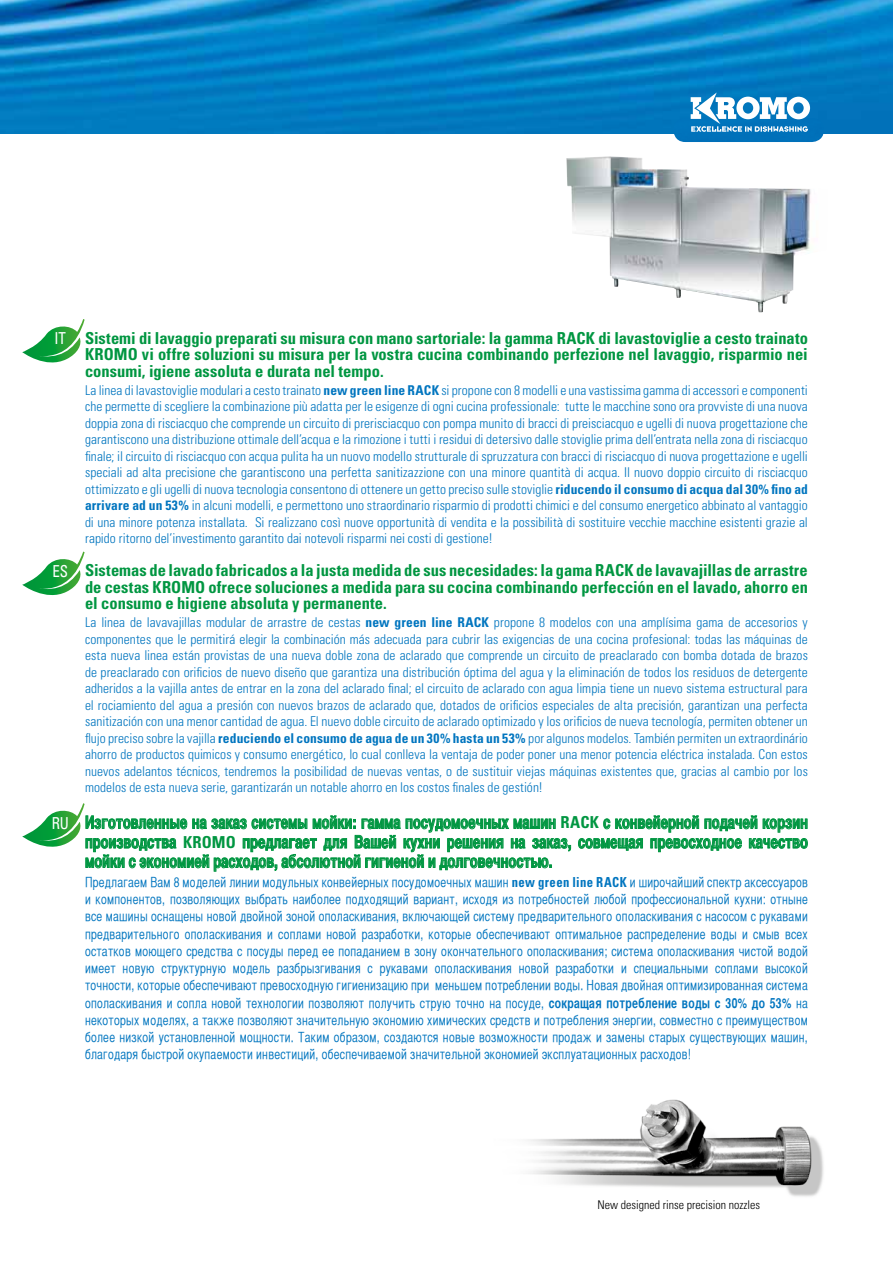
<style>
.page{position:relative;width:893px;height:1263px;background:#fff}
.page>*{position:absolute;margin:0;border:0;box-sizing:border-box;transform-origin:0 0}
.t1{font:17.25px/19.5px "Helvetica CY Bold";letter-spacing:.005em;color:#009641;text-align:justify;scale:.9 1}
.t2{font:700 condensed 16.5px/16.5px "Univers";color:#009641;text-align:justify}
.t3{font:condensed 16.5px "Univers";color:#fff;scale:.9 1}
.t4{font:13.8px/17.2px "Helvetica CY Plain";letter-spacing:.02em;color:#0075bf;text-align:justify;scale:.92 1}
.t5{font:300 condensed 13.5px/16.5px "Univers";letter-spacing:.005em;color:#0075bf;text-align:justify}
.t6{font:300 condensed 12px "Univers";color:#000}
.s1{font-weight:700}
.s2{font-family:"Univers";font-weight:700;font-stretch:condensed;font-size:16.5px}
.s3{font-family:"Univers";font-weight:700;font-stretch:condensed}
.s4{font-family:"Helvetica CY Bold"}
</style>
<div class="page">
<img style="left:528px;top:1099px;width:296px;height:98px">
<svg style="left:603px;top:816px;width:96px;height:16px"></svg>
<svg style="left:705px;top:816px;width:52px;height:15px"></svg>
<svg style="left:763px;top:819px;width:44px;height:13px"></svg>
<svg style="left:578px;top:838px;width:65px;height:12px"></svg>
<svg style="left:651px;top:838px;width:91px;height:14px"></svg>
<svg style="left:749px;top:838px;width:59px;height:10px"></svg>
<svg style="left:22px;top:551px;width:63px;height:45px"></svg>
<svg style="left:22px;top:319px;width:63px;height:44px"></svg>
<svg style="left:22px;top:803px;width:549px;height:68px"></svg>
<img style="left:566px;top:158px;width:245px;height:154px">
<img style="left:0;top:0;width:893px;height:134px">
<div style="left:673px;top:118px;width:151px;height:24px;background:#0071ba"></div>
<svg style="left:691px;top:92px;width:119px;height:40px"></svg>
<p class="t3" style="left:54px;top:328px;width:14px">IT</p>
<p class="t3" style="left:53px;top:561px;width:19px">ES</p>
<p class="t3" style="left:52px;top:812px;width:20px">RU</p>
<p class="t2" style="left:85px;top:329px;width:724px">Sistemi di lavaggio preparati su misura con mano sartoriale: la gamma RACK di lavastoviglie a cesto trainato KROMO vi offre soluzioni su misura per la vostra cucina combinando perfezione nel lavaggio, risparmio nei consumi, igiene assoluta e durata nel tempo.</p>
<p class="t5" style="left:85px;top:382px;width:724px">La linea di lavastoviglie modulari a cesto trainato <span class="s1">new green line RACK</span> si propone con 8 modelli e una vastissima gamma di accessori e componenti che permette di scegliere la combinazione più adatta per le esigenze di ogni cucina professionale: tutte le macchine sono ora provviste di una nuova doppia zona di risciacquo che comprende un circuito di prerisciacquo con pompa munito di bracci di preisciacquo e ugelli di nuova progettazione che garantiscono una distribuzione ottimale dell’acqua e la rimozione i tutti i residui di detersivo dalle stoviglie prima dell’entrata nella zona di risciacquo finale; il circuito di risciacquo con acqua pulita ha un nuovo modello strutturale di spruzzatura con bracci di risciacquo di nuova progettazione e ugelli speciali ad alta precisione che garantiscono una perfetta sanitizazzione con una minore quantità di acqua. Il nuovo doppio circuito di risciacquo ottimizzato e gli ugelli di nuova tecnologia consentono di ottenere un getto preciso sulle stoviglie <span class="s1">riducendo il consumo di acqua dal 30% fino ad arrivare ad un 53%</span> in alcuni modelli, e permettono uno straordinario risparmio di prodotti chimici e del consumo energetico abbinato al vantaggio di una minore potenza installata. Si realizzano così nuove opportunità di vendita e la possibilità di sostituire vecchie macchine esistenti grazie al rapido ritorno del’investimento garantito dai notevoli risparmi nei costi di gestione!</p>
<p class="t2" style="left:85px;top:562px;width:724px">Sistemas de lavado fabricados a la justa medida de sus necesidades: la gama RACK de lavavajillas de arrastre de cestas KROMO ofrece soluciones a medida para su cocina combinando perfección en el lavado, ahorro en el consumo e higiene absoluta y permanente.</p>
<p class="t5" style="left:85px;top:614px;width:724px">La linea de lavavajillas modular de arrastre de cestas <span class="s1">new green line RACK</span> propone 8 modelos con una amplísima gama de accesorios y componentes que le permitirá elegir la combinación más adecuada para cubrir las exigencias de una cocina profesional: todas las máquinas de esta nueva linea están provistas de una nueva doble zona de aclarado que comprende un circuito de preaclarado con bomba dotada de brazos de preaclarado con orificios de nuevo diseño que garantiza una distribución óptima del agua y la eliminación de todos los residuos de detergente adheridos a la vajilla antes de entrar en la zona del aclarado final; el circuito de aclarado con agua limpia tiene un nuevo sistema estructural para el rociamiento del agua a presión con nuevos brazos de aclarado que, dotados de orificios especiales de alta precisión, garantizan una perfecta sanitización con una menor cantidad de agua. El nuevo doble circuito de aclarado optimizado y los orificios de nueva tecnología, permiten obtener un flujo preciso sobre la vajilla <span class="s1">reduciendo el consumo de agua de un 30% hasta un 53%</span> por algunos modelos. También permiten un extraordinário ahorro de productos quimicos y consumo energético, lo cual conlleva la ventaja de poder poner una menor potencia eléctrica instalada. Con estos nuevos adelantos técnicos, tendremos la posibilidad de nuevas ventas, o de sustituir viejas máquinas existentes que, gracias al cambio por los modelos de esta nueva serie, garantizarán un notable ahorro en los costos finales de gestión!</p>
<p class="t1" style="left:85px;top:812px;width:805px">изготовленные на заказ системы мойки: гамма посудомоечных машин <span class="s2">RACK</span> с конвейерной подачей корзин производства <span class="s2">KROMO</span> предлагает для Вашей кухни решения на заказ, совмещая превосходное качество мойки с экономией расходов, абсолютной гигиеной и долговечностью.</p>
<p class="t4" style="left:85px;top:873px;width:787px">Предлагаем Вам 8 моделей линии модульных конвейерных посудомоечных машин <span class="s3">new green line RACK</span> и широчайший спектр аксессуаров и компонентов, позволяющих выбрать наиболее подходящий вариант, исходя из потребностей любой профессиональной кухни: отныне все машины оснащены новой двойной зоной ополаскивания, включающей систему предварительного ополаскивания с насосом с рукавами предварительного ополаскивания и соплами новой разработки, которые обеспечивают оптимальное распределение воды и смыв всех остатков моющего средства с посуды перед ее попаданием в зону окончательного ополаскивания; система ополаскивания чистой водой имеет новую структурную модель разбрызгивания с рукавами ополаскивания новой разработки и специальными соплами высокой точности, которые обеспечивают превосходную гигиенизацию при меньшем потреблении воды. Новая двойная оптимизированная система ополаскивания и сопла новой технологии позволяют получить струю точно на посуде, <span class="s4">сокращая потребление воды с 30% до 53%</span> на некоторых моделях, а также позволяют значительную экономию химических средств и потребления энергии, совместно с преимуществом более низкой установленной мощности. Таким образом, создаются новые возможности продаж и замены старых существующих машин, благодаря быстрой окупаемости инвестиций, обеспечиваемой значительной экономией эксплуатационных расходов!</p>
<p class="t6" style="left:597px;top:1197px;width:164px">New designed rinse precision nozzles</p>
</div>
